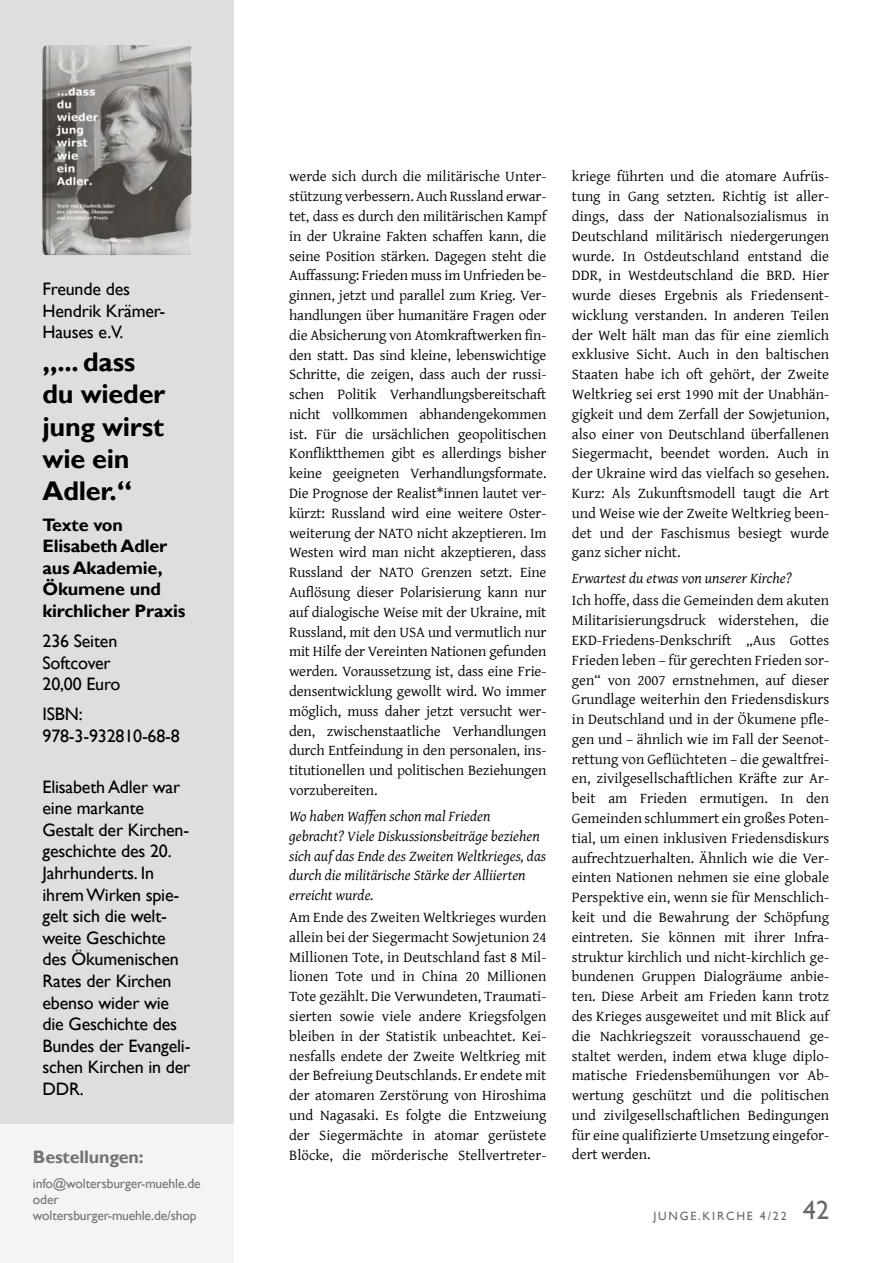
<style>
.page{position:relative;width:893px;height:1263px;background:#fff}
.page>*{position:absolute;margin:0;border:0;box-sizing:border-box;transform-origin:0 0}
.t1{font:700 27px/32.4px "Gill Sans";letter-spacing:-.01em;color:#000}
.t2{font:18px/21.6px "Gill Sans";letter-spacing:-.01em;color:#000}
.t3{font:700 18px/21.6px "Gill Sans";letter-spacing:-.01em;color:#000}
.t4{font:700 18px "Gill Sans";letter-spacing:-.01em;color:#75726f}
.t5{font:15px/19.8px "Gentium";color:#000;text-align:justify}
.t6{font:italic 15px/19.8px "Gentium";color:#000}
.t7{font:13.5px/16.2px "Gill Sans";letter-spacing:-.01em;color:#75726f}
.t8{font:12px "Gill Sans";letter-spacing:.15em;color:#6a6864}
.s1{font-size:26.25px}
</style>
<div class="page">
<div style="left:0;top:0;width:234px;height:1263px;background:#dededd"></div>
<div style="left:0;top:1125px;width:234px;height:138px;background:#f4f4f4"></div>
<img style="left:43px;top:45px;width:148px;height:210px">
<p class="t5" style="left:572px;top:166px;width:259px">kriege führten und die atomare Aufrüs&shy;tung in Gang setzten. Richtig ist aller&shy;dings, dass der Nationalsozialismus in Deutschland militärisch niedergerungen wurde. In Ostdeutschland entstand die DDR, in Westdeutschland die BRD. Hier wurde dieses Ergebnis als Friedensent&shy;wicklung verstanden. In anderen Teilen der Welt hält man das für eine ziemlich exklusive Sicht. Auch in den baltischen Staaten habe ich oft gehört, der Zweite Weltkrieg sei erst 1990 mit der Unabhän&shy;gigkeit und dem Zerfall der Sowjetunion, also einer von Deutschland überfallenen Siegermacht, beendet worden. Auch in der Ukraine wird das vielfach so gesehen.<br>Kurz: Als Zukunftsmodell taugt die Art und Weise wie der Zweite Weltkrieg been&shy;det und der Faschismus besiegt wurde ganz sicher nicht.</p>
<p class="t6" style="left:572px;top:568px;width:221px">Erwartest du etwas von unserer Kirche?</p>
<p class="t5" style="left:572px;top:590px;width:259px">Ich hoffe, dass die Gemeinden dem akuten Militarisierungsdruck widerstehen, die EKD-Friedens-Denkschrift „Aus Gottes Frieden leben – für gerechten Frieden sor&shy;gen“ von 2007 ernstnehmen, auf dieser Grundlage weiterhin den Friedensdiskurs in Deutschland und in der Ökumene pfle&shy;gen und – ähnlich wie im Fall der Seenot&shy;rettung von Geflüchteten – die gewaltfrei&shy;en, zivilgesellschaftlichen Kräfte zur Ar&shy;beit am Frieden ermutigen. In den Gemeinden schlummert ein großes Poten&shy;tial, um einen inklusiven Friedensdiskurs aufrechtzuerhalten. Ähnlich wie die Ver&shy;einten Nationen nehmen sie eine globale Perspektive ein, wenn sie für Menschlich&shy;keit und die Bewahrung der Schöpfung eintreten. Sie können mit ihrer Infra&shy;struktur kirchlich und nicht-kirchlich ge&shy;bundenen Gruppen Dialogräume anbie&shy;ten. Diese Arbeit am Frieden kann trotz des Krieges ausgeweitet und mit Blick auf die Nachkriegszeit vorausschauend ge&shy;staltet werden, indem etwa kluge diplo&shy;matische Friedensbemühungen vor Ab&shy;wertung geschützt und die politischen und zivilgesellschaftlichen Bedingungen für eine qualifizierte Umsetzung eingefor-</p>
<p class="t5" style="left:289px;top:166px;width:259px">werde sich durch die militärische Unter&shy;stützung verbessern. Auch Russland erwar&shy;tet, dass es durch den militärischen Kampf in der Ukraine Fakten schaffen kann, die seine Position stärken. Dagegen steht die Auffassung: Frieden muss im Unfrieden be&shy;ginnen, jetzt und parallel zum Krieg. Ver&shy;handlungen über humanitäre Fragen oder die Absicherung von Atomkraftwerken fin&shy;den statt. Das sind kleine, lebenswichtige Schritte, die zeigen, dass auch der russi&shy;schen Politik Verhandlungsbereitschaft nicht vollkommen abhandengekommen ist. Für die ursächlichen geopolitischen Konfliktthemen gibt es allerdings bisher keine geeigneten Verhandlungsformate.<br>Die Prognose der Realist*innen lautet ver&shy;kürzt: Russland wird eine weitere Oster&shy;weiterung der NATO nicht akzeptieren. Im Westen wird man nicht akzeptieren, dass Russland der NATO Grenzen setzt. Eine Auflösung dieser Polarisierung kann nur auf dialogische Weise mit der Ukraine, mit Russland, mit den USA und vermutlich nur mit Hilfe der Vereinten Nationen gefunden werden. Voraussetzung ist, dass eine Frie&shy;densentwicklung gewollt wird. Wo immer möglich, muss daher jetzt versucht wer&shy;den, zwischenstaatliche Verhandlungen durch Entfeindung in den personalen, ins&shy;titutionellen und politischen Beziehungen vorzubereiten.</p>
<p class="t6" style="left:289px;top:805px;width:258px">Wo haben Waffen schon mal Frieden gebracht? Viele Diskussionsbeiträge beziehen sich auf das Ende des Zweiten Weltkrieges, das durch die militärische Stärke der Alliierten erreicht wurde.</p>
<p class="t5" style="left:289px;top:906px;width:259px">Am Ende des Zweiten Weltkrieges wurden allein bei der Siegermacht Sowjetunion 24<br>Millionen Tote, in Deutschland fast 8 Mil&shy;lionen Tote und in China 20 Millionen Tote gezählt. Die Verwundeten, Traumati&shy;sierten sowie viele andere Kriegsfolgen bleiben in der Statistik unbeachtet. Kei&shy;nesfalls endete der Zweite Weltkrieg mit der Befreiung Deutschlands. Er endete mit der atomaren Zerstörung von Hiroshima und Nagasaki. Es folgte die Entzweiung der Siegermächte in atomar gerüstete Blöcke, die mörderische Stellvertreter-</p>
<p class="t2" style="left:43px;top:279px;width:124px">Freunde des<br>Hendrik Krämer-<br>Hauses e.V.</p>
<h1 class="t1" style="left:43px;top:346px;width:124px">„... dass du wieder jung wirst wie ein<br>Adler.“</h1>
<p class="t3" style="left:43px;top:514px;width:145px">Texte von<br>Elisabeth Adler aus Akademie,<br>Ökumene und kirchlicher Praxis</p>
<p class="t2" style="left:43px;top:630px;width:79px">236 Seiten<br>Softcover<br>20,00 Euro</p>
<p class="t2" style="left:43px;top:704px;width:139px">ISBN:<br>978-3-932810-68-8</p>
<p class="t2" style="left:43px;top:776px;width:149px">Elisabeth Adler war eine markante<br>Gestalt der Kirchen&shy;geschichte des 20.<br>Jahrhunderts. In ihrem Wirken spie&shy;gelt sich die welt&shy;weite Geschichte des Ökumenischen<br>Rates der Kirchen ebenso wider wie die Geschichte des<br>Bundes der Evangeli&shy;schen Kirchen in der<br>DDR.</p>
<p class="t4" style="left:33px;top:1146px;width:112px">Bestellungen:</p>
<p class="t5" style="left:572px;top:1144px;width:80px">dert werden.</p>
<p class="t7" style="left:33px;top:1176px;width:169px">info@woltersburger-muehle.de oder woltersburger-muehle.de/shop</p>
<p class="t8" style="left:653px;top:1209px;width:177px">JUNGE.KIRCHE 4/22 <span class="s1">42</span></p>
</div>
